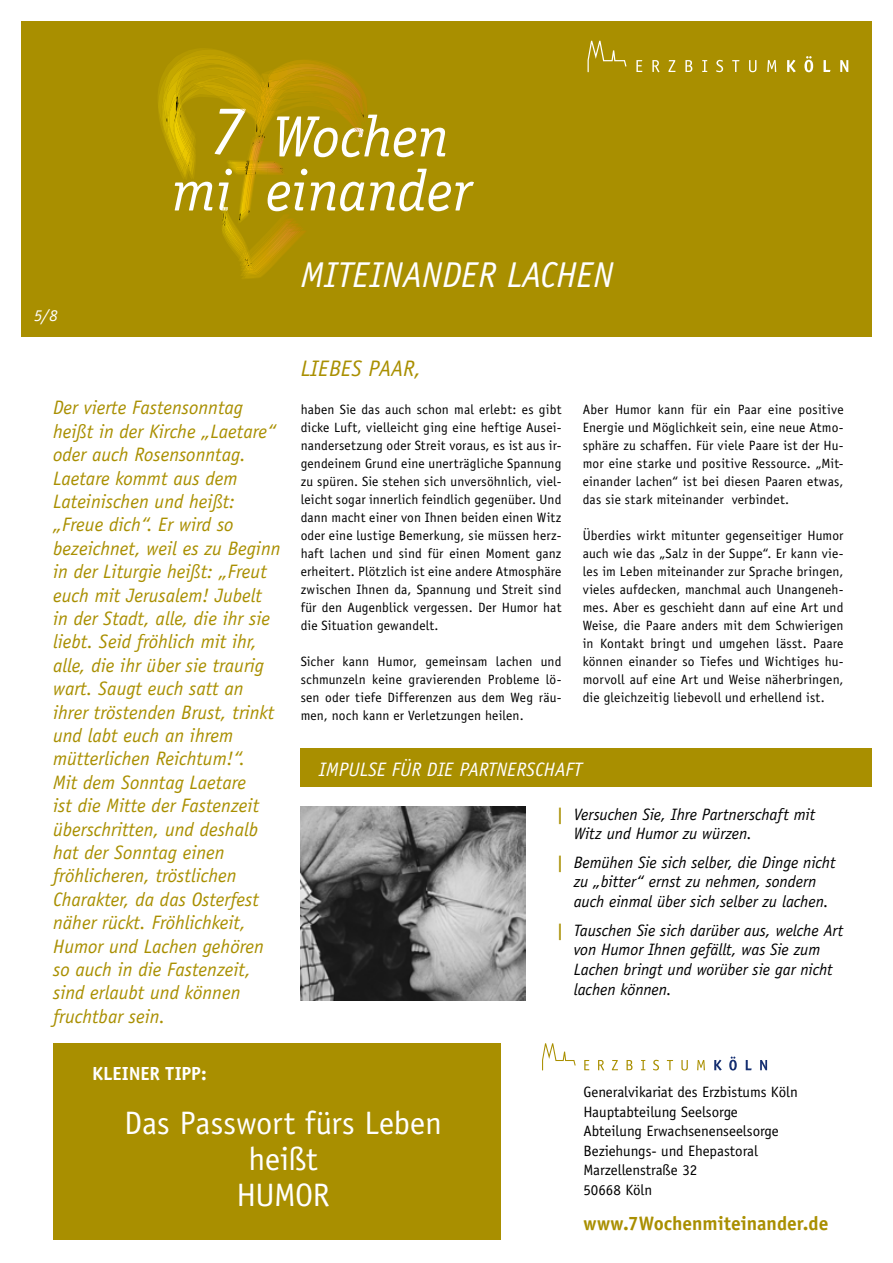
<style>
.page{position:relative;width:893px;height:1263px;background:#fff}
.page>*{position:absolute;margin:0;border:0;box-sizing:border-box;transform-origin:0 0}
.t1{font:italic 58.35px "Officina Serif";color:#fff}
.head1{font:italic 36px "Officina Sans";color:#fff}
.t2{font:32.55px/36px "Officina Sans";letter-spacing:-.005em;color:#fff;text-align:center}
.Head{font:italic 22.5px "Officina Sans";color:#a98f00}
.Zitat{font:italic 19.5px/23.4px "Officina Sans";color:#a98f00}
.head1-2{font:italic 19.5px "Officina Sans";color:#fff}
.t3{font:700 19.5px "Officina Sans";color:#a98f00}
.t4{font:700 18.9px "Officina Sans";letter-spacing:-.005em;color:#fff}
.Impuls_Aufzählung{font:italic 16.5px/19.8px "Officina Sans";letter-spacing:-.005em;color:#000}
.head1-3{font:italic 16.5px "Officina Sans";color:#fff}
.Einf__Abs{font:15px "Officina Sans";color:#000}
.t5{font:13.5px/18px "Officina Sans";letter-spacing:.01em;color:#000;text-align:justify}
.s1{font-size:69.75px}
.s2{font-weight:700;font-style:normal;color:#a98f00}
</style>
<div class="page">
<div style="left:21px;top:21px;width:851px;height:315px;background:#a98f00"></div>
<svg style="left:158px;top:49px;width:209px;height:230px"></svg>
<svg style="left:636px;top:60px;width:6px;height:12px"></svg>
<svg style="left:652px;top:60px;width:7px;height:12px"></svg>
<svg style="left:668px;top:60px;width:7px;height:12px"></svg>
<svg style="left:685px;top:60px;width:7px;height:12px"></svg>
<svg style="left:702px;top:60px;width:5px;height:12px"></svg>
<svg style="left:716px;top:60px;width:7px;height:12px"></svg>
<svg style="left:732px;top:60px;width:7px;height:12px"></svg>
<svg style="left:749px;top:60px;width:7px;height:12px"></svg>
<svg style="left:767px;top:60px;width:9px;height:12px"></svg>
<svg style="left:787px;top:60px;width:9px;height:12px"></svg>
<svg style="left:804px;top:56px;width:9px;height:16px"></svg>
<svg style="left:823px;top:60px;width:7px;height:12px"></svg>
<svg style="left:840px;top:60px;width:8px;height:12px"></svg>
<svg style="left:587px;top:41px;width:39px;height:31px"></svg>
<div style="left:301px;top:748px;width:571px;height:39px;background:#a98f00"></div>
<svg style="left:584px;top:1060px;width:5px;height:10px"></svg>
<svg style="left:598px;top:1060px;width:6px;height:10px"></svg>
<svg style="left:612px;top:1060px;width:6px;height:10px"></svg>
<svg style="left:627px;top:1060px;width:5px;height:10px"></svg>
<svg style="left:641px;top:1060px;width:4px;height:10px"></svg>
<svg style="left:653px;top:1060px;width:6px;height:10px"></svg>
<svg style="left:667px;top:1060px;width:6px;height:10px"></svg>
<svg style="left:681px;top:1060px;width:7px;height:10px"></svg>
<svg style="left:697px;top:1060px;width:8px;height:10px"></svg>
<svg style="left:714px;top:1060px;width:8px;height:10px"></svg>
<svg style="left:729px;top:1056px;width:8px;height:14px"></svg>
<svg style="left:746px;top:1060px;width:6px;height:10px"></svg>
<svg style="left:760px;top:1060px;width:7px;height:10px"></svg>
<svg style="left:542px;top:1043px;width:34px;height:27px"></svg>
<img style="left:301px;top:806px;width:225px;height:195px">
<div style="left:53px;top:1043px;width:447px;height:197px;background:#a98f00"></div>
<p class="t1" style="left:210px;top:103px;width:241px"><span class="s1">7</span> Wochen</p>
<p class="t1" style="left:172px;top:157px;width:303px">mi einander</p>
<p class="head1-3" style="left:34px;top:305px;width:25px">5/8</p>
<p class="Zitat" style="left:53px;top:396px;width:229px">Der vierte Fastensonntag heißt in der Kirche „Laetare“ oder auch Rosensonntag.<br>Laetare kommt aus dem<br>Lateinischen und heißt: „Freue dich“. Er wird so bezeichnet, weil es zu Beginn in der Liturgie heißt: „Freut euch mit Jerusalem! Jubelt in der Stadt, alle, die ihr sie liebt. Seid fröhlich mit ihr, alle, die ihr über sie traurig wart. Saugt euch satt an ihrer tröstenden Brust, trinkt und labt euch an ihrem mütterlichen Reichtum!“.<br>Mit dem Sonntag Laetare<br>ist die Mitte der Fastenzeit überschritten, und deshalb hat der Sonntag einen fröhlicheren, tröstlichen<br>Charakter, da das Osterfest näher rückt. Fröhlichkeit,<br>Humor und Lachen gehören so auch in die Fastenzeit, sind erlaubt und können fruchtbar sein.</p>
<p class="head1" style="left:301px;top:254px;width:314px">MITEINANDER LACHEN</p>
<p class="Head" style="left:301px;top:355px;width:122px">LIEBES PAAR,</p>
<p class="t5" style="left:301px;top:400px;width:262px">haben Sie das auch schon mal erlebt: es gibt dicke Luft, vielleicht ging eine heftige Ausei&shy;nandersetzung oder Streit voraus, es ist aus ir&shy;gendeinem Grund eine unerträgliche Spannung zu spüren. Sie stehen sich unversöhnlich, viel&shy;leicht sogar innerlich feindlich gegenüber. Und dann macht einer von Ihnen beiden einen Witz oder eine lustige Bemerkung, sie müssen herz&shy;haft lachen und sind für einen Moment ganz erheitert. Plötzlich ist eine andere Atmosphäre zwischen Ihnen da, Spannung und Streit sind für den Augenblick vergessen. Der Humor hat die Situation gewandelt.</p>
<p class="t5" style="left:301px;top:652px;width:262px">Sicher kann Humor, gemeinsam lachen und schmunzeln keine gravierenden Probleme lö&shy;sen oder tiefe Differenzen aus dem Weg räu&shy;men, noch kann er Verletzungen heilen.</p>
<p class="t5" style="left:583px;top:400px;width:262px">Aber Humor kann für ein Paar eine positive Energie und Möglichkeit sein, eine neue Atmo&shy;sphäre zu schaffen. Für viele Paare ist der Hu&shy;mor eine starke und positive Ressource. „Mit&shy;einander lachen“ ist bei diesen Paaren etwas, das sie stark miteinander verbindet.</p>
<p class="t5" style="left:583px;top:526px;width:262px">Überdies wirkt mitunter gegenseitiger Humor auch wie das „Salz in der Suppe“. Er kann vie&shy;les im Leben miteinander zur Sprache bringen, vieles aufdecken, manchmal auch Unangeneh&shy;mes. Aber es geschieht dann auf eine Art und Weise, die Paare anders mit dem Schwierigen in Kontakt bringt und umgehen lässt. Paare können einander so Tiefes und Wichtiges hu&shy;morvoll auf eine Art und Weise näherbringen, die gleichzeitig liebevoll und erhellend ist.</p>
<p class="head1-2" style="left:319px;top:758px;width:265px">IMPULSE FÜR DIE PARTNERSCHAFT</p>
<p class="Impuls_Aufzählung" style="left:574px;top:804px;width:243px;text-indent:-17px"><span class="s2">|</span> Versuchen Sie, Ihre Partnerschaft mit<br>Witz und Humor zu würzen.</p>
<p class="Impuls_Aufzählung" style="left:574px;top:852px;width:263px;text-indent:-17px"><span class="s2">|</span> Bemühen Sie sich selber, die Dinge nicht zu „bitter“ ernst zu nehmen, sondern auch einmal über sich selber zu lachen.</p>
<p class="Impuls_Aufzählung" style="left:574px;top:920px;width:271px;text-indent:-17px"><span class="s2">|</span> Tauschen Sie sich darüber aus, welche Art von Humor Ihnen gefällt, was Sie zum Lachen bringt und worüber sie gar nicht lachen können.</p>
<p class="t4" style="left:92px;top:1062px;width:116px">KLEINER TIPP:</p>
<p class="t2" style="left:124px;top:1105px;width:319px">Das Passwort fürs Leben heißt</p>
<p class="t2" style="left:236px;top:1177px;width:95px">HUMOR</p>
<p class="Einf__Abs" style="left:583px;top:1083px;width:216px">Generalvikariat des Erzbistums Köln</p>
<p class="Einf__Abs" style="left:583px;top:1103px;width:156px">Hauptabteilung Seelsorge</p>
<p class="Einf__Abs" style="left:583px;top:1122px;width:197px">Abteilung Erwachsenenseelsorge</p>
<p class="Einf__Abs" style="left:583px;top:1142px;width:176px">Beziehungs- und Ehepastoral</p>
<p class="Einf__Abs" style="left:583px;top:1161px;width:115px">Marzellenstraße 32</p>
<p class="Einf__Abs" style="left:583px;top:1181px;width:70px">50668 Köln</p>
<p class="t3" style="left:583px;top:1211px;width:247px">www.7Wochenmiteinander.de</p>
</div>
